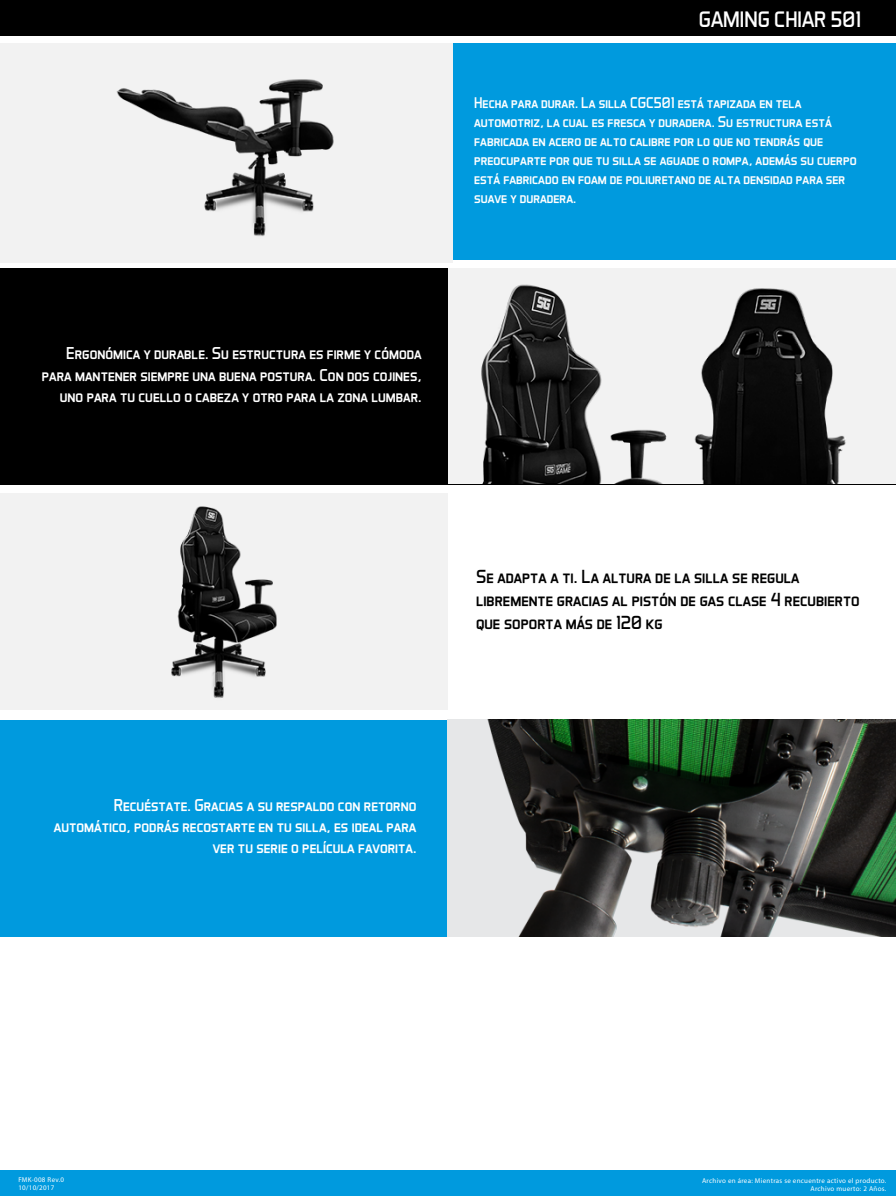
<style>
.page{position:relative;width:896px;height:1196px;background:#fff}
.page>*{position:absolute;margin:0;border:0;box-sizing:border-box;transform-origin:0 0}
.t1{font:22.75px "Aero Matics Display";color:#fff}
.t2{font:19.25px/23.1px "Aero Matics Display";color:#000}
.t3{font:17.5px/21px "Aero Matics Display";color:#fff;text-align:right}
.t4{font:15.75px/18.9px "Aero Matics Display";color:#fff}
.t5{font:7px/7.9px "Myriad Pro";letter-spacing:.04em;color:#fff;text-align:right}
</style>
<div class="page">
<div style="left:0;top:268px;width:895px;height:216px;background:#000"></div>
<div style="left:0;top:720px;width:896px;height:216px;background:#009ade"></div>
<div style="left:0;top:44px;width:896px;height:216px;background:#009ade"></div>
<div style="left:0;top:1170px;width:896px;height:25px;background:#009ade"></div>
<div style="left:0;top:0;width:896px;height:35px;background:#000"></div>
<img style="left:0;top:44px;width:452px;height:218px">
<img style="left:448px;top:268px;width:447px;height:216px">
<img style="left:0;top:494px;width:448px;height:215px">
<img style="left:448px;top:719px;width:448px;height:217px">
<h1 class="t1" style="left:699px;top:6px;width:164px">GAMING CHIAR 501</h1>
<p class="t4" style="left:474px;top:93px;width:384px">Hecha para durar. La silla CGC501 está tapizada en tela automotriz, la cual es fresca y duradera. Su estructura está fabricada en acero de alto calibre por lo que no tendrás que preocuparte por que tu silla se aguade o rompa, además su cuerpo está fabricado en foam de poliuretano de alta densidad para ser suave y duradera.</p>
<p class="t3" style="left:42px;top:342px;width:381px">Ergonómica y durable. Su estructura es firme y cómoda para mantener siempre una buena postura. Con dos cojines, uno para tu cuello o cabeza y otro para la zona lumbar.</p>
<p class="t2" style="left:476px;top:564px;width:385px">Se adapta a ti. La altura de la silla se regula libremente gracias al pistón de gas clase 4 recubierto que soporta más de 120 kg</p>
<p class="t3" style="left:54px;top:794px;width:364px">Recuéstate. Gracias a su respaldo con retorno automático, podrás recostarte en tu silla, es ideal para ver tu serie o película favorita.</p>
<p class="t5" style="left:18px;top:1175px;width:47px;text-align:left">FMK-008 Rev.0<br>10/10/2017</p>
<p class="t5" style="left:702px;top:1176px;width:186px">Archivo en área: Mientras se encuentre activo el producto.<br>Archivo muerto: 2 Años.</p>
</div>
